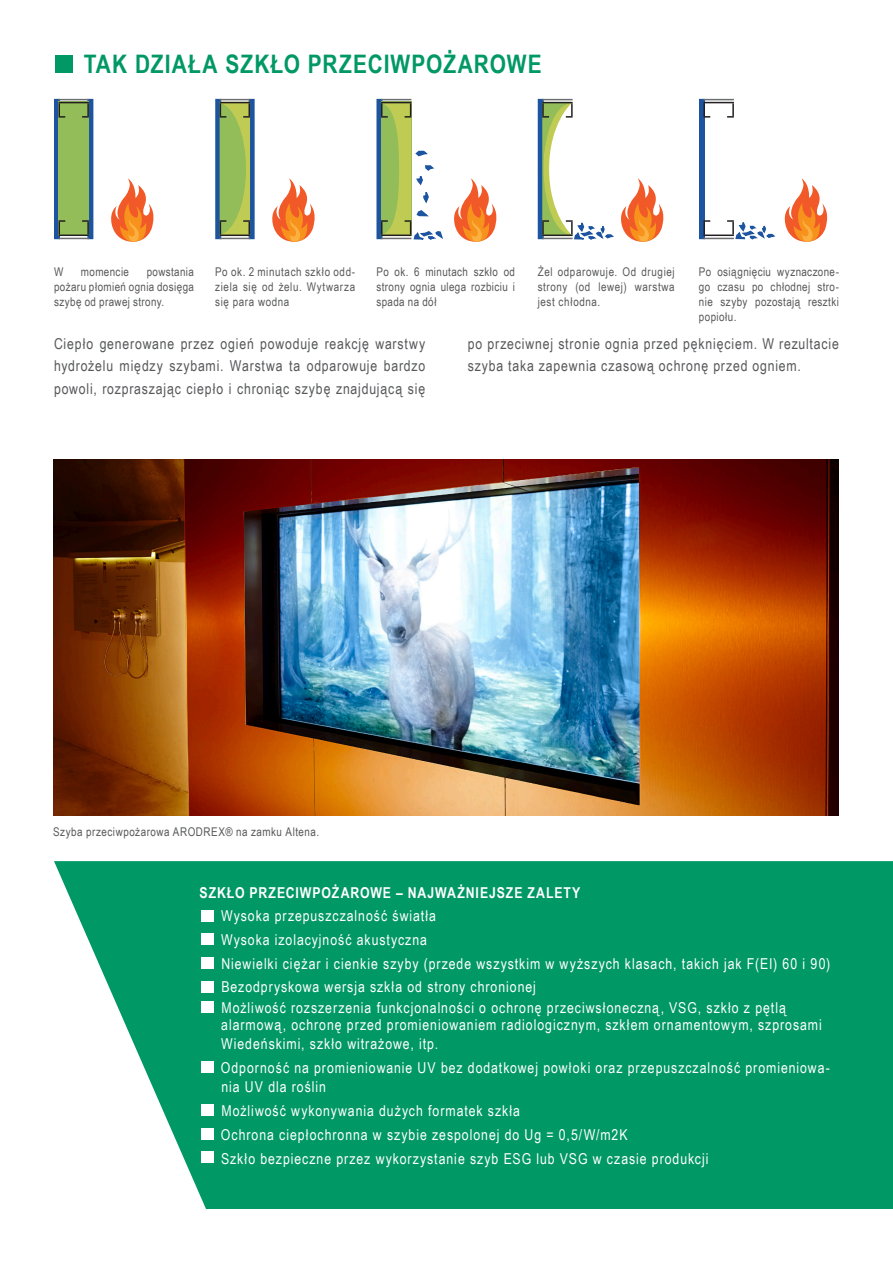
<style>
.page{position:relative;width:893px;height:1263px;background:#fff}
.page>*{position:absolute;margin:0;border:0;box-sizing:border-box;transform-origin:0 0}
.t1{font:700 25.5px "Arial Narrow";letter-spacing:.04em;color:#009864}
.t2{font:15px/23.7px "Arial Narrow";letter-spacing:.065em;color:#fff}
.t3{font:15px/22.5px "Arial Narrow";letter-spacing:.055em;color:#57585a;text-align:justify}
.t4{font:700 15px "Arial Narrow";letter-spacing:.06em;color:#fff}
.t5{font:12px/15px "Arial Narrow";letter-spacing:.04em;color:#57585a;text-align:justify}
</style>
<div class="page">
<img style="left:53px;top:460px;width:785px;height:356px">
<svg style="left:215px;top:99px;width:6px;height:140px"></svg>
<div style="left:249px;top:99px;width:6px;height:140px;background:#1c54a0"></div>
<div style="left:54px;top:99px;width:6px;height:140px;background:#1c54a0"></div>
<div style="left:87px;top:99px;width:6px;height:140px;background:#1c54a0"></div>
<div style="left:58px;top:102px;width:31px;height:134px;background:#93bd59"></div>
<hr style="left:58px;top:235px;width:31px;height:1px;background:#231f20">
<svg style="left:58px;top:220px;width:7px;height:15px"></svg>
<svg style="left:82px;top:220px;width:7px;height:15px"></svg>
<hr style="left:58px;top:102px;width:31px;height:1px;background:#231f20">
<svg style="left:58px;top:103px;width:7px;height:15px"></svg>
<svg style="left:82px;top:103px;width:7px;height:15px"></svg>
<hr style="left:58px;top:99px;width:31px;height:1px;background:#6c6d70">
<hr style="left:58px;top:238px;width:31px;height:1px;background:#6c6d70">
<svg style="left:220px;top:102px;width:30px;height:134px;background:#9bb954"></svg>
<hr style="left:220px;top:99px;width:30px;height:1px;background:#6c6d70">
<hr style="left:220px;top:238px;width:30px;height:1px;background:#6c6d70">
<div style="left:538px;top:99px;width:6px;height:140px;background:#1c54a0"></div>
<hr style="left:542px;top:99px;width:31px;height:1px;background:#6c6d70">
<div style="left:699px;top:99px;width:6px;height:140px;background:#1c54a0"></div>
<hr style="left:703px;top:235px;width:31px;height:1px;background:#231f20">
<svg style="left:703px;top:220px;width:7px;height:15px"></svg>
<hr style="left:703px;top:102px;width:31px;height:1px;background:#231f20">
<svg style="left:703px;top:103px;width:7px;height:15px"></svg>
<svg style="left:727px;top:103px;width:7px;height:15px"></svg>
<hr style="left:703px;top:99px;width:31px;height:1px;background:#6c6d70">
<hr style="left:703px;top:238px;width:31px;height:1px;background:#6c6d70">
<div style="left:376px;top:99px;width:6px;height:140px;background:#1c54a0"></div>
<hr style="left:381px;top:99px;width:30px;height:1px;background:#6c6d70">
<svg style="left:272px;top:178px;width:43px;height:64px"></svg>
<svg style="left:454px;top:178px;width:43px;height:64px"></svg>
<svg style="left:784px;top:178px;width:44px;height:64px"></svg>
<svg style="left:111px;top:178px;width:43px;height:64px"></svg>
<svg style="left:381px;top:102px;width:62px;height:138px"></svg>
<svg style="left:542px;top:102px;width:122px;height:140px"></svg>
<svg style="left:727px;top:220px;width:49px;height:20px"></svg>
<div style="left:55px;top:55px;width:17px;height:17px;background:#009864"></div>
<svg style="left:54px;top:861px;width:839px;height:348px;background:#16a171"></svg>
<div style="left:201px;top:910px;width:13px;height:12px;background:#fff"></div>
<div style="left:201px;top:933px;width:13px;height:12px;background:#fff"></div>
<div style="left:201px;top:957px;width:13px;height:12px;background:#fff"></div>
<div style="left:201px;top:1061px;width:13px;height:11px;background:#fff"></div>
<div style="left:201px;top:1001px;width:13px;height:12px;background:#fff"></div>
<div style="left:201px;top:1104px;width:13px;height:12px;background:#fff"></div>
<div style="left:201px;top:981px;width:13px;height:12px;background:#fff"></div>
<div style="left:201px;top:1128px;width:13px;height:11px;background:#fff"></div>
<div style="left:201px;top:1151px;width:13px;height:12px;background:#fff"></div>
<h1 class="t1" style="left:84px;top:44px;width:459px">TAK DZIAŁA SZKŁO PRZECIWPOŻAROWE</h1>
<p class="t5" style="left:54px;top:263px;width:141px;text-indent:93px">powstania pożaru płomień ognia dosięga szybę od prawej strony.</p>
<p class="t5" style="left:215px;top:263px;width:141px">Po ok. 2 minutach szkło odd&shy;ziela się od żelu. Wytwarza się para wodna</p>
<p class="t5" style="left:538px;top:263px;width:139px">Żel odparowuje. Od drugiej strony (od lewej) warstwa jest chłodna.</p>
<p class="t5" style="left:699px;top:263px;width:141px">Po osiągnięciu wyznaczone&shy;go czasu po chłodnej stro&shy;nie szyby pozostają resztki popiołu.</p>
<p class="t5" style="left:376px;top:263px;width:140px">Po ok. 6 minutach szkło od strony ognia ulega rozbiciu i spada na dół</p>
<p class="t5" style="left:54px;top:263px;width:11px">W</p>
<p class="t5" style="left:81px;top:263px;width:50px">momencie</p>
<p class="t3" style="left:54px;top:332px;width:373px">Ciepło generowane przez ogień powoduje reakcję warstwy hydrożelu między szybami. Warstwa ta odparowuje bardzo powoli, rozpraszając ciepło i chroniąc szybę znajdującą się</p>
<p class="t3" style="left:468px;top:332px;width:373px">po przeciwnej stronie ognia przed pęknięciem. W rezultacie szyba taka zapewnia czasową ochronę przed ogniem.</p>
<p class="t5" style="left:53px;top:824px;width:267px">Szyba przeciwpożarowa ARODREX® na zamku Altena.</p>
<p class="t4" style="left:200px;top:881px;width:382px">SZKŁO PRZECIWPOŻAROWE – NAJWAŻNIEJSZE ZALETY</p>
<p class="t2" style="left:221px;top:903px;width:611px">Wysoka przepuszczalność światła<br>Wysoka izolacyjność akustyczna<br>Niewielki ciężar i cienkie szyby (przede wszystkim w wyższych klasach, takich jak F(EI) 60 i 90)<br>Bezodpryskowa wersja szkła od strony chronionej</p>
<p class="t2" style="left:221px;top:999px;width:602px;line-height:16.5px">Możliwość rozszerzenia funkcjonalności o ochronę przeciwsłoneczną, VSG, szkło z pętlą alarmową, ochronę przed promieniowaniem radiologicznym, szkłem ornamentowym, szprosami</p>
<p class="t2" style="left:221px;top:1031px;width:610px">Wiedeńskimi, szkło witrażowe, itp.<br>Odporność na promieniowanie UV bez dodatkowej powłoki oraz przepuszczalność promieniowa-</p>
<p class="t2" style="left:221px;top:1075px;width:489px">nia UV dla roślin<br>Możliwość wykonywania dużych formatek szkła<br>Ochrona ciepłochronna w szybie zespolonej do Ug = 0,5/W/m2K<br>Szkło bezpieczne przez wykorzystanie szyb ESG lub VSG w czasie produkcji</p>
</div>
